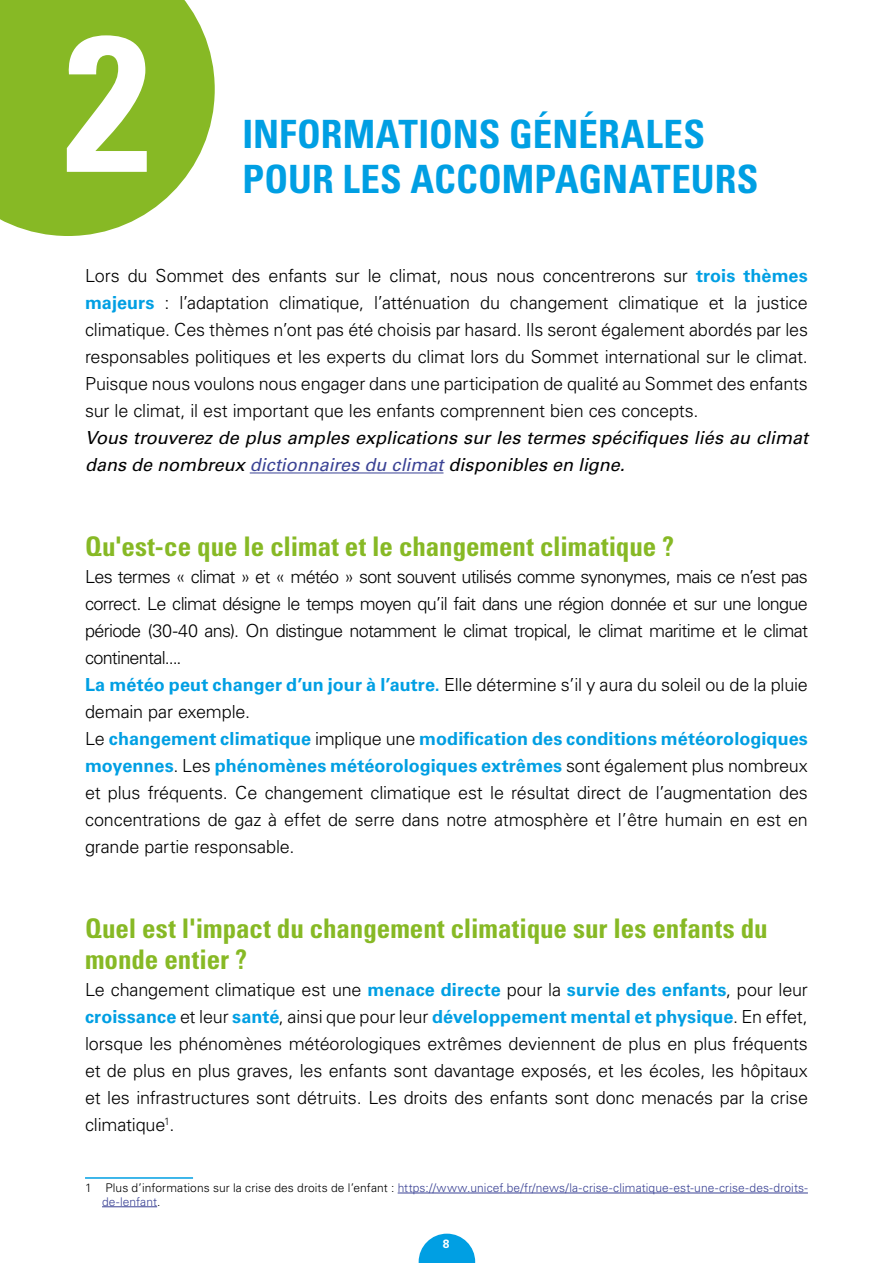
<style>
.page{position:relative;width:893px;height:1263px;background:#fff}
.page>*{position:absolute;margin:0;border:0;box-sizing:border-box;transform-origin:0 0}
.t1{font:700 condensed 193.05px "Univers LT Std";color:#fff}
.t2{font:700 condensed 39px/44.8px "Univers LT Std";color:#009fe3}
.t3{font:700 condensed 27px/31px "Univers LT Std";color:#87b925}
.t4{font:300 18px/27px "Univers LT Std";letter-spacing:-.015em;color:#000;text-align:justify}
.t5{font:italic 18px/27px "Univers LT Std";color:#000}
.t6{font:300 12px/13.8px "Univers LT Std";letter-spacing:.01em;color:#3b4395}
.t7{font:700 12px "Univers LT Std";color:#fff}
.s1{font-weight:700;color:#009fe3}
.s2{color:#3b4395}
.s3{color:#000}
</style>
<div class="page">
<hr style="left:250px;top:472px;width:193px;height:1px;background:#3b4395">
<hr style="left:85px;top:1177px;width:108px;height:2px;background:#009fe3">
<hr style="left:398px;top:1193px;width:410px;height:1px;background:#3b4395">
<hr style="left:102px;top:1206px;width:55px;height:1px;background:#3b4395">
<svg style="left:0;top:0;width:215px;height:236px;background:#94c13e"></svg>
<svg style="left:419px;top:1233px;width:56px;height:30px"></svg>
<h1 class="t1" style="left:65px;top:-15px;width:87px">2</h1>
<h2 class="t2" style="left:242px;top:111px;width:517px">INFORMATIONS GÉNÉRALES<br>POUR LES ACCOMPAGNATEURS</h2>
<p class="t4" style="left:85px;top:262px;width:724px">Lors du Sommet des enfants sur le climat, nous nous concentrerons sur <span class="s1">trois thèmes majeurs</span> : l’adaptation climatique, l’atténuation du changement climatique et la justice climatique. Ces thèmes n’ont pas été choisis par hasard. Ils seront également abordés par les responsables politiques et les experts du climat lors du Sommet international sur le climat.<br>Puisque nous voulons nous engager dans une participation de qualité au Sommet des enfants sur le climat, il est important que les enfants comprennent bien ces concepts.</p>
<p class="t5" style="left:85px;top:425px;width:724px">Vous trouverez de plus amples explications sur les termes spécifiques liés au climat dans de nombreux <span class="s2">dictionnaires du climat</span> disponibles en ligne.</p>
<h3 class="t3" style="left:85px;top:531px;width:591px">Qu'est-ce que le climat et le changement climatique ?</h3>
<p class="t4" style="left:85px;top:563px;width:724px;text-align:left">Les termes « climat » et « météo » sont souvent utilisés comme synonymes, mais ce n’est pas correct. Le climat désigne le temps moyen qu’il fait dans une région donnée et sur une longue période (30-40 ans). On distingue notamment le climat tropical, le climat maritime et le climat continental....<br><span class="s1">La météo peut changer d’un jour à l’autre.</span> Elle détermine s’il y aura du soleil ou de la pluie demain par exemple.<br>Le <span class="s1">changement climatique</span> implique une <span class="s1">modification des conditions météorologiques moyennes</span>. Les <span class="s1">phénomènes météorologiques extrêmes</span> sont également plus nombreux et plus fréquents. Ce changement climatique est le résultat direct de l’augmentation des concentrations de gaz à effet de serre dans notre atmosphère et l’être humain en est en grande partie responsable.</p>
<h3 class="t3" style="left:85px;top:913px;width:684px">Quel est l'impact du changement climatique sur les enfants du monde entier ?</h3>
<p class="t4" style="left:85px;top:976px;width:724px">Le changement climatique est une <span class="s1">menace directe</span> pour la <span class="s1">survie des enfants</span>, pour leur <span class="s1">croissance</span> et leur <span class="s1">santé</span>, ainsi que pour leur <span class="s1">développement mental et physique</span>. En effet, lorsque les phénomènes météorologiques extrêmes deviennent de plus en plus fréquents et de plus en plus graves, les enfants sont davantage exposés, et les écoles, les hôpitaux et les infrastructures sont détruits. Les droits des enfants sont donc menacés par la crise climatique<sup>1</sup>.</p>
<p class="t6" style="left:102px;top:1180px;width:707px;text-indent:-17px"><span class="s3">1 Plus d’informations sur la crise des droits de l’enfant :</span> https://www.unicef.be/fr/news/la-crise-climatique-est-une-crise-des-droits&shy;de-lenfant<span class="s3">.</span></p>
<p class="t7" style="left:443px;top:1237px;width:8px">8</p>
</div>
